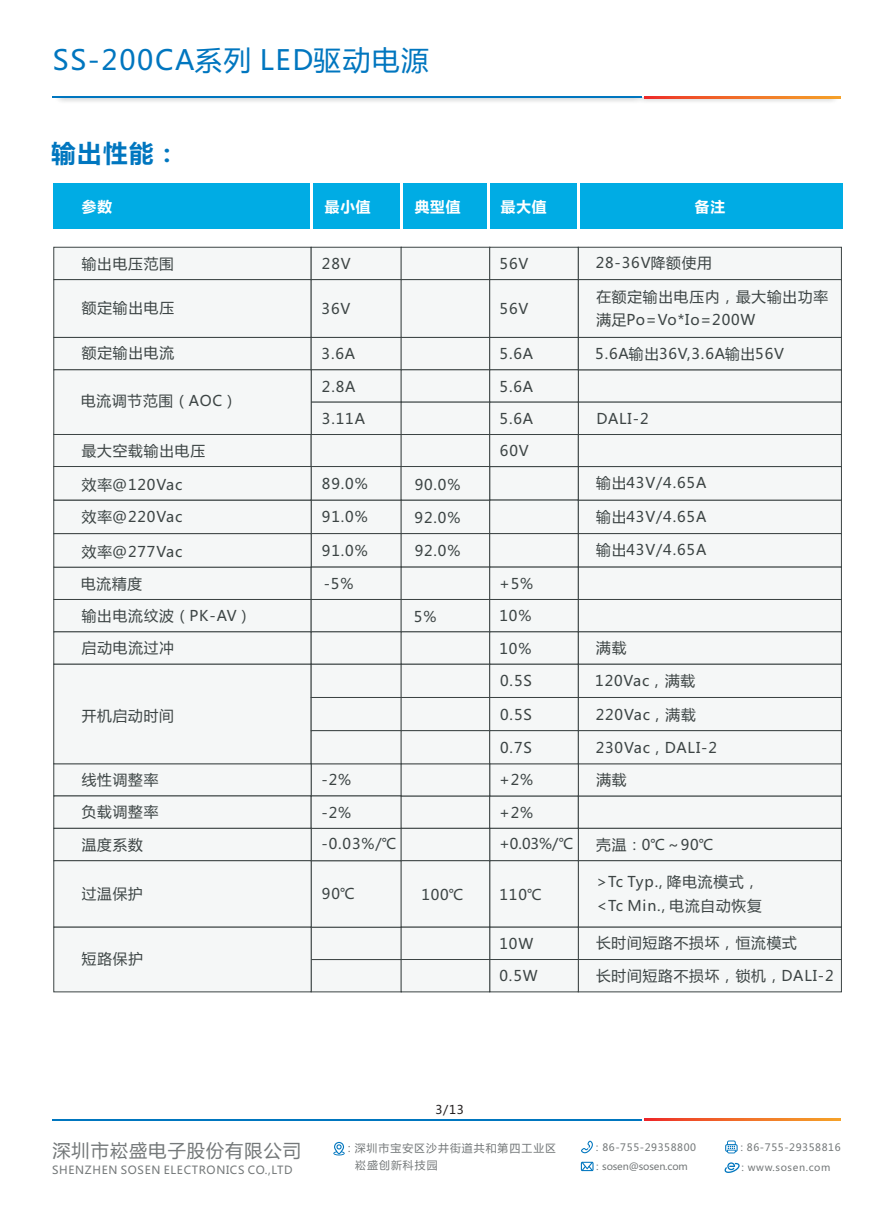
<style>
.page{position:relative;width:893px;height:1212px;background:#fff}
.page>*{position:absolute;margin:0;border:0;box-sizing:border-box;transform-origin:0 0}
.t1{font:27.6px "Microsoft Ya Hei";letter-spacing:.06em;color:#0076bf}
.t2{font:700 24.45px "Microsoft Ya Hei";color:#0076bf}
.t3{font:18.15px "Microsoft Ya Hei";letter-spacing:.06em;color:#747879}
.t4{font:14.7px/23.2px "Microsoft Ya Hei";letter-spacing:.06em;color:#3c4444}
.t5{font:700 14.7px "Microsoft Ya Hei";letter-spacing:.06em;color:#fff}
.t6{font:12px "Microsoft Ya Hei";color:#231f20}
.t7{font:11.1px "Microsoft Ya Hei";letter-spacing:.06em;color:#747879}
.t8{font:10.95px "Microsoft Ya Hei";letter-spacing:.095em;color:#747879}
.t9{font:10.05px "Microsoft Ya Hei";letter-spacing:.06em;color:#747879}
.t10{font:9.9px "Microsoft Ya Hei";letter-spacing:-.015em;color:#747879}
.t11{font:9.9px "Microsoft Ya Hei";letter-spacing:.06em;color:#747879}
</style>
<div class="page">
<img style="left:58px;top:98px;width:782px;height:4px">
<hr style="left:53px;top:97px;width:589px;height:1px;background:#0076bf">
<svg style="left:644px;top:97px;width:196px;height:1px"></svg>
<svg style="left:333px;top:1142px;width:12px;height:13px"></svg>
<svg style="left:581px;top:1140px;width:12px;height:13px"></svg>
<svg style="left:725px;top:1140px;width:13px;height:13px"></svg>
<svg style="left:724px;top:1162px;width:16px;height:11px"></svg>
<svg style="left:581px;top:1162px;width:12px;height:9px"></svg>
<hr style="left:53px;top:1119px;width:589px;height:1px;background:#0076bf">
<svg style="left:644px;top:1119px;width:196px;height:1px"></svg>
<div style="left:53px;top:184px;width:789px;height:45px;background:#00ace4"></div>
<hr style="left:401px;top:182px;width:2px;height:59px;background:#fff">
<hr style="left:487px;top:182px;width:3px;height:60px;background:#fff">
<hr style="left:578px;top:182px;width:2px;height:60px;background:#fff">
<hr style="left:310px;top:181px;width:3px;height:59px;background:#fff">
<div style="left:53px;top:246px;width:789px;height:747px;background:#f5f7f7"></div>
<h1 class="t1" style="left:53px;top:48px;width:378px">SS-200CA系列 LED驱动电源</h1>
<h2 class="t2" style="left:51px;top:142px;width:129px">输出性能：</h2>
<p class="t5" style="left:82px;top:200px;width:32px">参数</p>
<p class="t5" style="left:325px;top:200px;width:47px">最小值</p>
<p class="t5" style="left:415px;top:200px;width:47px">典型值</p>
<p class="t5" style="left:501px;top:200px;width:47px">最大值</p>
<p class="t5" style="left:695px;top:200px;width:32px">备注</p>
<p class="t4" style="left:82px;top:253px;width:94px">输出电压范围</p>
<p class="t4" style="left:82px;top:297px;width:94px">额定输出电压</p>
<p class="t4" style="left:82px;top:343px;width:94px">额定输出电流</p>
<p class="t4" style="left:81px;top:390px;width:157px">电流调节范围（AOC）</p>
<p class="t4" style="left:82px;top:440px;width:125px">最大空载输出电压</p>
<p class="t4" style="left:82px;top:474px;width:102px">效率@120Vac</p>
<p class="t4" style="left:82px;top:506px;width:102px">效率@220Vac</p>
<p class="t4" style="left:82px;top:541px;width:102px">效率@277Vac</p>
<p class="t4" style="left:322px;top:253px;width:30px">28V</p>
<p class="t4" style="left:322px;top:298px;width:30px">36V</p>
<p class="t4" style="left:322px;top:343px;width:35px">3.6A</p>
<p class="t4" style="left:322px;top:376px;width:35px">2.8A</p>
<p class="t4" style="left:499px;top:253px;width:30px">56V</p>
<p class="t4" style="left:499px;top:298px;width:30px">56V</p>
<p class="t4" style="left:499px;top:343px;width:35px">5.6A</p>
<p class="t4" style="left:499px;top:376px;width:35px">5.6A</p>
<p class="t4" style="left:322px;top:408px;width:45px">3.11A</p>
<p class="t4" style="left:499px;top:408px;width:35px">5.6A</p>
<p class="t4" style="left:322px;top:473px;width:47px">89.0%</p>
<p class="t4" style="left:322px;top:507px;width:47px">91.0%</p>
<p class="t4" style="left:322px;top:540px;width:47px">91.0%</p>
<p class="t4" style="left:415px;top:474px;width:47px">90.0%</p>
<p class="t4" style="left:415px;top:508px;width:47px">92.0%</p>
<p class="t4" style="left:415px;top:540px;width:47px">92.0%</p>
<p class="t4" style="left:500px;top:440px;width:30px">60V</p>
<p class="t4" style="left:596px;top:252px;width:118px">28-36V降额使用</p>
<p class="t4" style="left:596px;top:286px;width:233px">在额定输出电压内，最大输出功率满足Po=Vo*Io=200W</p>
<p class="t4" style="left:595px;top:343px;width:190px">5.6A输出36V,3.6A输出56V</p>
<p class="t4" style="left:596px;top:408px;width:54px">DALI-2</p>
<p class="t4" style="left:596px;top:472px;width:112px">输出43V/4.65A</p>
<p class="t4" style="left:596px;top:506px;width:112px">输出43V/4.65A</p>
<p class="t4" style="left:596px;top:540px;width:112px">输出43V/4.65A</p>
<p class="t4" style="left:81px;top:568px;width:172px;line-height:32.1px">电流精度<br>输出电流纹波（PK-AV）</p>
<p class="t4" style="left:82px;top:637px;width:94px">启动电流过冲</p>
<p class="t4" style="left:596px;top:637px;width:32px">满载</p>
<p class="t4" style="left:499px;top:573px;width:36px">+5%</p>
<p class="t4" style="left:499px;top:605px;width:33px">10%</p>
<p class="t4" style="left:499px;top:638px;width:33px">10%</p>
<p class="t4" style="left:324px;top:574px;width:31px">-5%</p>
<p class="t4" style="left:414px;top:606px;width:24px">5%</p>
<p class="t4" style="left:82px;top:705px;width:94px">开机启动时间</p>
<p class="t4" style="left:82px;top:769px;width:78px">线性调整率</p>
<p class="t4" style="left:82px;top:801px;width:78px">负载调整率</p>
<p class="t4" style="left:82px;top:834px;width:63px">温度系数</p>
<p class="t4" style="left:82px;top:883px;width:63px">过温保护</p>
<p class="t4" style="left:82px;top:948px;width:63px">短路保护</p>
<p class="t4" style="left:500px;top:671px;width:33px">0.5S</p>
<p class="t4" style="left:500px;top:704px;width:33px">0.5S</p>
<p class="t4" style="left:595px;top:671px;width:101px">120Vac，满载</p>
<p class="t4" style="left:596px;top:704px;width:101px">220Vac，满载</p>
<p class="t4" style="left:500px;top:737px;width:33px">0.7S</p>
<p class="t4" style="left:596px;top:737px;width:123px">230Vac，DALI-2</p>
<p class="t4" style="left:322px;top:769px;width:31px">-2%</p>
<p class="t4" style="left:499px;top:770px;width:36px">+2%</p>
<p class="t4" style="left:596px;top:769px;width:32px">满载</p>
<p class="t4" style="left:322px;top:798px;width:76px;line-height:31.5px">-2% -0.03%/℃</p>
<p class="t4" style="left:322px;top:884px;width:34px">90℃</p>
<p class="t4" style="left:421px;top:884px;width:44px">100℃</p>
<p class="t4" style="left:499px;top:798px;width:76px;line-height:31.5px">+2% +0.03%/℃</p>
<p class="t4" style="left:499px;top:884px;width:44px">110℃</p>
<p class="t4" style="left:596px;top:834px;width:119px">壳温：0℃～90℃</p>
<p class="t4" style="left:596px;top:872px;width:167px">&gt;Tc Typ., 降电流模式，&lt;Tc Min., 电流自动恢复</p>
<p class="t4" style="left:499px;top:933px;width:35px">10W</p>
<p class="t4" style="left:596px;top:933px;width:202px">长时间短路不损坏，恒流模式</p>
<p class="t4" style="left:499px;top:965px;width:40px">0.5W</p>
<p class="t4" style="left:596px;top:965px;width:239px">长时间短路不损坏，锁机，DALI-2</p>
<p class="t3" style="left:52px;top:1142px;width:250px">深圳市崧盛电子股份有限公司</p>
<p class="t7" style="left:52px;top:1164px;width:242px">SHENZHEN SOSEN ELECTRONICS CO.,LTD</p>
<p class="t6" style="left:435px;top:1104px;width:30px">3/13</p>
<p class="t9" style="left:737px;top:1142px;width:105px">：86-755-29358816</p>
<p class="t8" style="left:344px;top:1143px;width:214px">：深圳市宝安区沙井街道共和第四工业区</p>
<p class="t9" style="left:592px;top:1142px;width:105px">：86-755-29358800</p>
<p class="t8" style="left:355px;top:1160px;width:84px">崧盛创新科技园</p>
<p class="t10" style="left:592px;top:1162px;width:97px">：sosen@sosen.com</p>
<p class="t11" style="left:738px;top:1162px;width:94px">：www.sosen.com</p>
</div>
